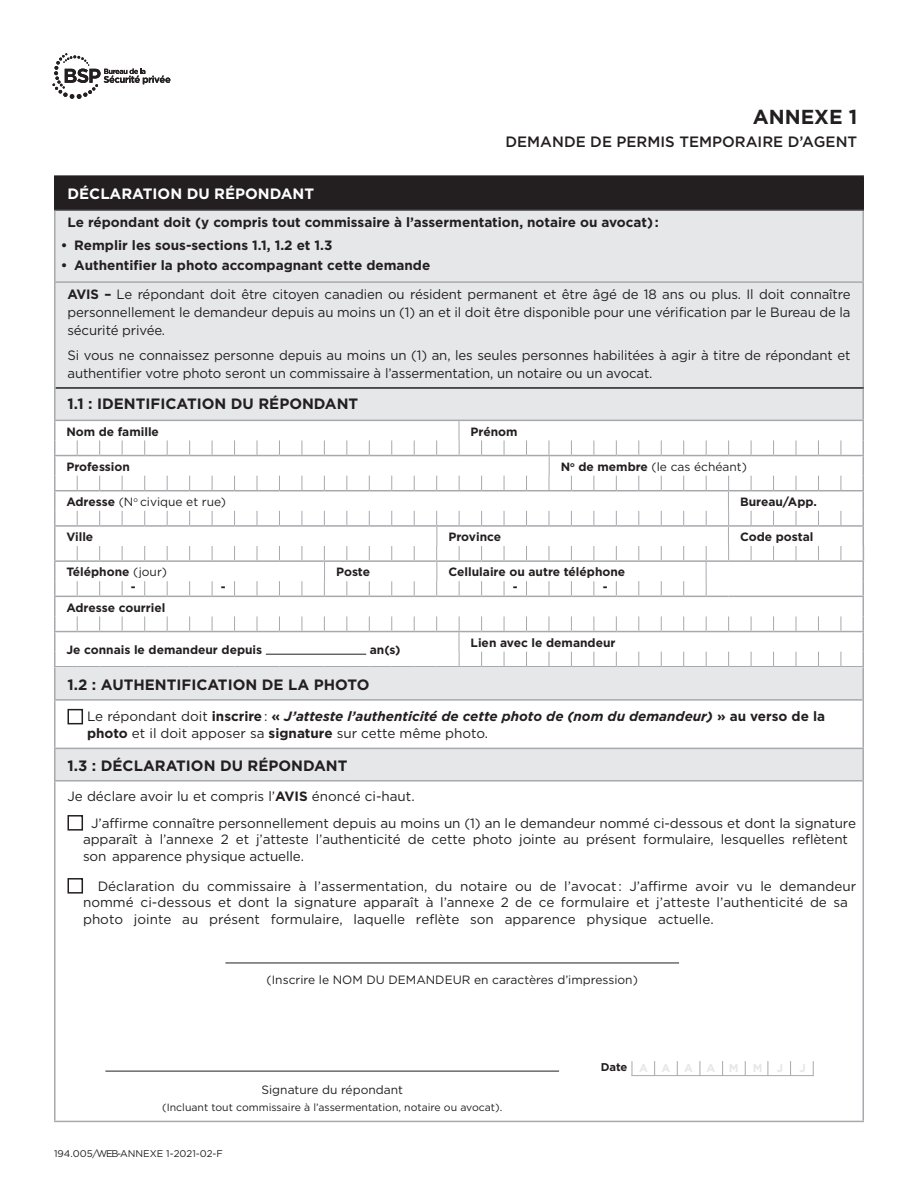
<style>
.page{position:relative;width:918px;height:1188px;background:#fff}
.page>*{position:absolute;margin:0;border:0;box-sizing:border-box;transform-origin:0 0}
.t1{font:700 20.25px "Gotham";color:#231f20}
.t2{font:700 15px "Gotham";color:#231f20}
.t3{font:500 15px "Gotham";color:#231f20}
.t4{font:700 15px "Gotham";color:#fff}
.t5{font:13.5px/16.5px "Gotham";letter-spacing:-.01em;color:#231f20}
.t6{font:700 13.5px "Gotham";color:#231f20}
.t7{font:italic 700 13.5px/16.5px "Gotham";color:#231f20}
.t8{font:700 12px "Gotham";color:#231f20}
.t9{font:12px "Gotham";color:#231f20}
.t10{font:700 11.25px "Gotham";letter-spacing:1.21em;color:#e6e7e9}
.t11{font:700 11.25px "Gotham";color:#231f20}
.t12{font:10.5px "Gotham";color:#231f20}
.t13{font:9.75px "Gotham";color:#231f20}
.s1{font-weight:700}
.s2{font-weight:400}
.s3{font-weight:400;font-style:normal}
.s4{font-style:normal}
</style>
<div class="page">
<div style="left:55px;top:176px;width:808px;height:34px;background:#231f20"></div>
<div style="left:55px;top:210px;width:808px;height:72px;background:#e6e7e9"></div>
<div style="left:55px;top:282px;width:808px;height:106px;background:#e6e7e9"></div>
<div style="left:55px;top:388px;width:808px;height:32px;background:#e6e7e9"></div>
<hr style="left:56px;top:387px;width:808px;height:2px;background:#231f20">
<hr style="left:54px;top:420px;width:810px;height:1px;background:#a8a9ad">
<hr style="left:54px;top:388px;width:2px;height:32px;background:#a8a9ad">
<hr style="left:862px;top:389px;width:2px;height:31px;background:#a8a9ad">
<hr style="left:862px;top:177px;width:2px;height:32px;background:#231f20">
<hr style="left:862px;top:211px;width:2px;height:70px;background:#a8a9ad">
<hr style="left:54px;top:209px;width:810px;height:2px;background:#231f20">
<hr style="left:54px;top:211px;width:2px;height:70px;background:#a8a9ad">
<hr style="left:54px;top:281px;width:810px;height:2px;background:#a8a9ad">
<hr style="left:54px;top:283px;width:2px;height:105px;background:#a8a9ad">
<hr style="left:862px;top:283px;width:2px;height:104px;background:#a8a9ad">
<hr style="left:54px;top:175px;width:810px;height:2px;background:#231f20">
<hr style="left:54px;top:177px;width:2px;height:32px;background:#231f20">
<svg style="left:54px;top:421px;width:810px;height:246px"></svg>
<div style="left:55px;top:667px;width:808px;height:33px;background:#e6e7e9"></div>
<div style="left:55px;top:748px;width:808px;height:33px;background:#e6e7e9"></div>
<hr style="left:54px;top:699px;width:808px;height:2px;background:#a8a9ad">
<hr style="left:54px;top:748px;width:810px;height:1px;background:#a8a9ad">
<hr style="left:54px;top:780px;width:808px;height:2px;background:#a8a9ad">
<hr style="left:54px;top:1121px;width:810px;height:1px;background:#a8a9ad">
<hr style="left:862px;top:667px;width:2px;height:33px;background:#a8a9ad">
<hr style="left:862px;top:700px;width:2px;height:48px;background:#a8a9ad">
<hr style="left:862px;top:749px;width:2px;height:32px;background:#a8a9ad">
<hr style="left:862px;top:781px;width:2px;height:340px;background:#a8a9ad">
<hr style="left:54px;top:667px;width:2px;height:32px;background:#a8a9ad">
<hr style="left:54px;top:701px;width:2px;height:47px;background:#a8a9ad">
<hr style="left:54px;top:749px;width:2px;height:31px;background:#a8a9ad">
<hr style="left:54px;top:782px;width:2px;height:339px;background:#a8a9ad">
<div style="left:68px;top:709px;width:15px;height:15px;background:#fff;border:2px solid #231f20"></div>
<div style="left:68px;top:815px;width:15px;height:16px;background:#fff;border:2px solid #231f20"></div>
<div style="left:68px;top:878px;width:15px;height:16px;background:#fff;border:2px solid #231f20"></div>
<hr style="left:225px;top:963px;width:454px;height:1px;background:#231f20">
<hr style="left:105px;top:1071px;width:454px;height:1px;background:#231f20">
<svg style="left:722px;top:1061px;width:1px;height:14px"></svg>
<svg style="left:632px;top:1061px;width:1px;height:14px"></svg>
<svg style="left:813px;top:1061px;width:1px;height:14px"></svg>
<svg style="left:768px;top:1061px;width:1px;height:14px"></svg>
<svg style="left:677px;top:1061px;width:1px;height:14px"></svg>
<hr style="left:632px;top:1075px;width:182px;height:1px;background:#a8a9ad">
<svg style="left:745px;top:1061px;width:1px;height:14px"></svg>
<svg style="left:654px;top:1061px;width:1px;height:14px"></svg>
<svg style="left:790px;top:1061px;width:1px;height:14px"></svg>
<svg style="left:700px;top:1061px;width:1px;height:14px"></svg>
<svg style="left:52px;top:53px;width:118px;height:46px"></svg>
<p class="t1" style="left:753px;top:104px;width:106px">ANNEXE 1</p>
<p class="t3" style="left:506px;top:132px;width:353px">DEMANDE DE PERMIS TEMPORAIRE D’AGENT</p>
<p class="t4" style="left:68px;top:183px;width:248px">DÉCLARATION DU RÉPONDANT</p>
<p class="t6" style="left:68px;top:213px;width:593px">Le répondant doit (y compris tout commissaire à l’assermentation, notaire ou avocat) :</p>
<p class="t6" style="left:61px;top:236px;width:273px">• Remplir les sous-sections 1.1, 1.2 et 1.3</p>
<p class="t6" style="left:61px;top:256px;width:371px">• Authentifier la photo accompagnant cette demande</p>
<p class="t5" style="left:68px;top:285px;width:785px;line-height:18px;text-align:justify"><span class="s1">AVIS –</span> Le répondant doit être citoyen canadien ou résident permanent et être âgé de 18 ans ou plus. Il doit connaître personnellement le demandeur depuis au moins un (1) an et il doit être disponible pour une vérification par le Bureau de la sécurité privée.</p>
<p class="t5" style="left:68px;top:346px;width:785px;line-height:18px">Si vous ne connaissez personne depuis au moins un (1) an, les seules personnes habilitées à agir à titre de répondant et authentifier votre photo seront un commissaire à l’assermentation, un notaire ou un avocat.</p>
<p class="t2" style="left:68px;top:394px;width:292px">1.1 : IDENTIFICATION DU RÉPONDANT</p>
<p class="t8" style="left:66px;top:423px;width:94px">Nom de famille</p>
<p class="t8" style="left:471px;top:423px;width:49px">Prénom</p>
<p class="t8" style="left:66px;top:459px;width:65px">Profession</p>
<p class="t9" style="left:561px;top:459px;width:188px"><span class="s1">N</span><sup>o</sup> <span class="s1">de membre</span> (le cas échéant)</p>
<p class="t9" style="left:66px;top:494px;width:161px"><span class="s1">Adresse</span> (N<sup>o</sup> civique et rue)</p>
<p class="t8" style="left:740px;top:494px;width:78px">Bureau/App.</p>
<p class="t8" style="left:66px;top:529px;width:28px">Ville</p>
<p class="t8" style="left:448px;top:529px;width:54px">Province</p>
<p class="t8" style="left:740px;top:529px;width:75px">Code postal</p>
<p class="t8" style="left:66px;top:564px;width:102px">Téléphone <span class="s2">(jour)</span></p>
<p class="t8" style="left:336px;top:564px;width:35px">Poste</p>
<p class="t8" style="left:448px;top:564px;width:178px">Cellulaire ou autre téléphone</p>
<p class="t8" style="left:131px;top:579px;width:6px">-</p>
<p class="t8" style="left:221px;top:579px;width:6px">-</p>
<p class="t8" style="left:513px;top:579px;width:6px">-</p>
<p class="t8" style="left:603px;top:579px;width:6px">-</p>
<p class="t8" style="left:66px;top:599px;width:101px">Adresse courriel</p>
<p class="t8" style="left:66px;top:642px;width:197px">Je connais le demandeur depuis</p>
<p class="t8" style="left:370px;top:642px;width:32px">an(s)</p>
<p class="t8" style="left:471px;top:635px;width:146px">Lien avec le demandeur</p>
<p class="t2" style="left:68px;top:675px;width:303px">1.2 : AUTHENTIFICATION DE LA PHOTO</p>
<p class="t7" style="left:87px;top:708px;width:740px"><span class="s3">Le répondant doit</span> <span class="s4">inscrire</span> <span class="s3">:</span> <span class="s4">«</span> J’atteste l’authenticité de cette photo de (nom du demandeur) <span class="s4">» au verso de la photo</span> <span class="s3">et il doit apposer sa</span> <span class="s4">signature</span> <span class="s3">sur cette même photo.</span></p>
<p class="t2" style="left:68px;top:756px;width:282px">1.3 : DÉCLARATION DU RÉPONDANT</p>
<p class="t5" style="left:68px;top:787px;width:349px">Je déclare avoir lu et compris l’<span class="s1">AVIS</span> énoncé ci-haut.</p>
<p class="t5" style="left:83px;top:814px;width:775px;text-indent:8px">J’affirme connaître personnellement depuis au moins un (1) an le demandeur nommé ci-dessous et dont la signature apparaît à l’annexe 2 et j’atteste l’authenticité de cette photo jointe au présent formulaire, lesquelles reflètent son apparence physique actuelle.</p>
<p class="t5" style="left:83px;top:877px;width:775px;text-indent:15px">Déclaration du commissaire à l’assermentation, du notaire ou de l’avocat : J’affirme avoir vu le demandeur nommé ci-dessous et dont la signature apparaît à l’annexe 2 de ce formulaire et j’atteste l’authenticité de sa photo jointe au présent formulaire, laquelle reflète son apparence physique actuelle.</p>
<p class="t9" style="left:267px;top:973px;width:373px">(Inscrire le NOM DU DEMANDEUR en caractères d’impression)</p>
<p class="t9" style="left:261px;top:1083px;width:143px">Signature du répondant</p>
<p class="t12" style="left:162px;top:1100px;width:342px">(Incluant tout commissaire à l’assermentation, notaire ou avocat).</p>
<p class="t13" style="left:54px;top:1147px;width:171px">194.005/WEB-ANNEXE 1-2021-02-F</p>
<p class="t11" style="left:601px;top:1060px;width:28px">Date</p>
<p class="t10" style="left:639px;top:1061px;width:101px">AAAAM</p>
<p class="t10" style="left:753px;top:1061px;width:11px">M</p>
<p class="t10" style="left:777px;top:1061px;width:8px">J</p>
<p class="t10" style="left:799px;top:1061px;width:8px">J</p>
</div>
